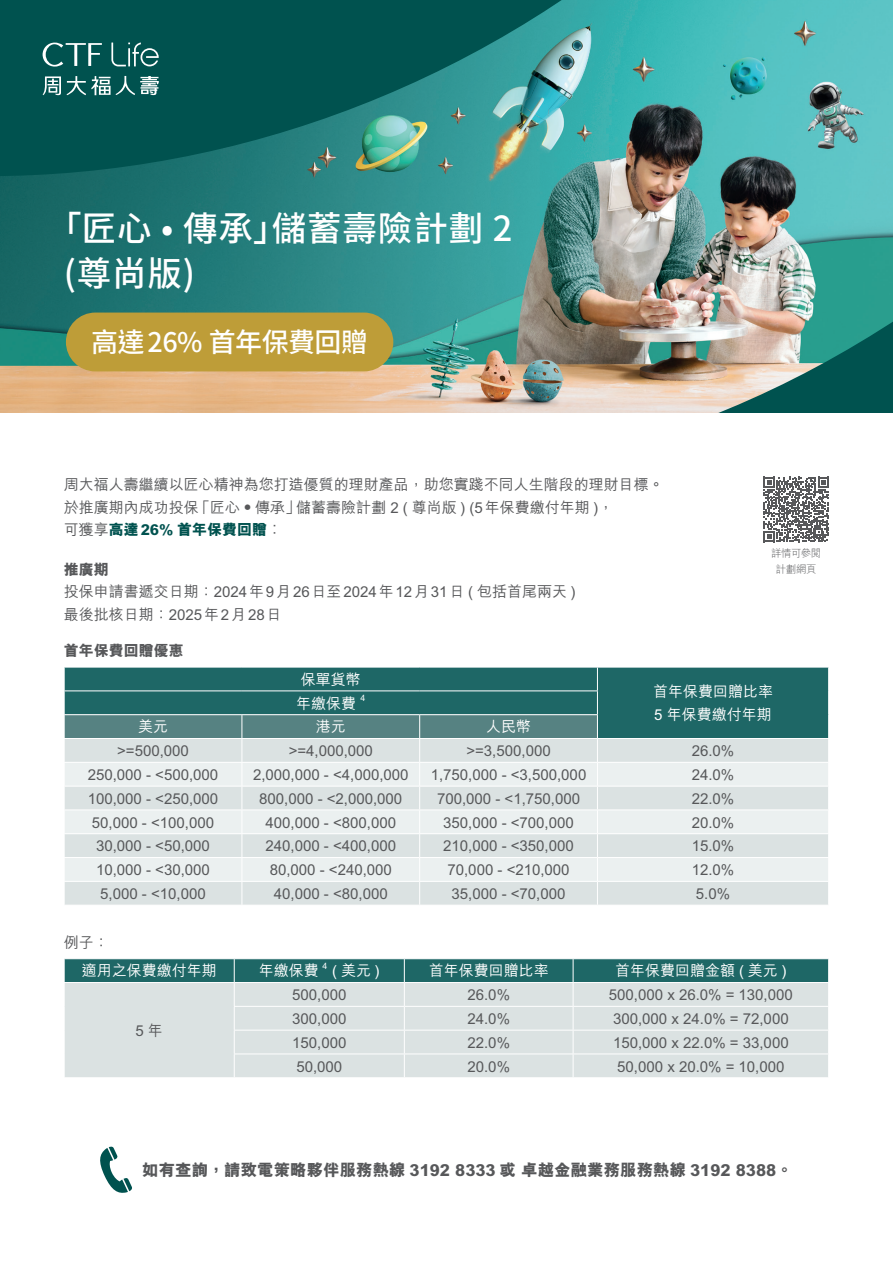
<style>
.page{position:relative;width:893px;height:1263px;background:#fff}
.page>*{position:absolute;margin:0;border:0;box-sizing:border-box;transform-origin:0 0}
.t1{font:500 34.5px/45px "Noto Sans CJ Ktc";letter-spacing:.025em;color:#fff}
.t2{font:500 27px "Noto Sans CJ Ktc";letter-spacing:-.02em;color:#fff}
.t3{font:800 16.5px "M Hei HK";color:#57585a}
.t4{font:500 15px/22.5px "M Hei HK";color:#57585a}
.t5{font:500 15px/22.5px "M Hei HK";color:#fff}
.t6{font:800 15px "M Hei HK";color:#57585a}
.t7{font:300 10.5px/15.6px "M Hei HK";letter-spacing:-.045em;color:#57585a;text-align:center}
.t8{font:500 8.7px "M Hei HK";color:#fff}
.s1{font-weight:800;color:#00524f}
</style>
<div class="page">
<img style="left:0;top:0;width:893px;height:412px">
<svg style="left:100px;top:1146px;width:32px;height:47px"></svg>
<svg style="left:764px;top:477px;width:65px;height:65px"></svg>
<div style="left:598px;top:668px;width:230px;height:70px;background:#1e6766"></div>
<div style="left:598px;top:739px;width:230px;height:166px;background:#dbe2e2"></div>
<svg style="left:598px;top:763px;width:230px;height:118px;background:#e4eaea"></svg>
<hr style="left:597px;top:762px;width:232px;height:1px;background:#fff">
<hr style="left:597px;top:786px;width:232px;height:1px;background:#fff">
<hr style="left:597px;top:809px;width:232px;height:1px;background:#fff">
<hr style="left:597px;top:833px;width:232px;height:1px;background:#fff">
<hr style="left:597px;top:857px;width:232px;height:1px;background:#fff">
<hr style="left:597px;top:881px;width:232px;height:1px;background:#fff">
<svg style="left:64px;top:667px;width:534px;height:238px;background:#b0c6c6"></svg>
<svg style="left:828px;top:667px;width:1px;height:71px"></svg>
<svg style="left:64px;top:959px;width:765px;height:118px;background:#b8cbcb"></svg>
<img style="left:60px;top:298px;width:833px;height:114px">
<svg style="left:0;top:0;width:870px;height:176px;background:#2b827f"></svg>
<svg style="left:111px;top:43px;width:48px;height:23px"></svg>
<svg style="left:43px;top:43px;width:59px;height:24px"></svg>
<svg style="left:43px;top:76px;width:116px;height:19px"></svg>
<h1 class="t1" style="left:64px;top:207px;width:450px;text-indent:-17px">「匠心 • 傳承」儲蓄壽險計劃 2 (尊尚版)</h1>
<h2 class="t2" style="left:91px;top:327px;width:278px">高達26% 首年保費回贈</h2>
<p class="t4" style="left:64px;top:472px;width:602px">周大福人壽繼續以匠心精神為您打造優質的理財產品，助您實踐不同人生階段的理財目標。於推廣期內成功投保「匠心•傳承」儲蓄壽險計劃 2 ( 尊尚版 ) (5年保費繳付年期 )，<br>可獲享<span class="s1">高達26% 首年保費回贈</span>︰</p>
<p class="t6" style="left:64px;top:559px;width:46px">推廣期</p>
<p class="t4" style="left:64px;top:579px;width:513px">投保申請書遞交日期：2024年9月26日至2024年12月31日 ( 包括首尾兩天 )最後批核日期：2025年2月28日</p>
<p class="t6" style="left:64px;top:641px;width:121px">首年保費回贈優惠</p>
<p class="t7" style="left:771px;top:545px;width:52px">詳情可參閱計劃網頁</p>
<p class="t5" style="left:301px;top:667px;width:61px">保單貨幣</p>
<p class="t5" style="left:653px;top:679px;width:122px">首年保費回贈比率<br>5 年保費繳付年期</p>
<p class="t5" style="left:296px;top:691px;width:61px">年繳保費</p>
<p class="t8" style="left:360px;top:692px;width:6px">4</p>
<p class="t5" style="left:138px;top:714px;width:31px">美元</p>
<p class="t5" style="left:316px;top:714px;width:31px">港元</p>
<p class="t5" style="left:486px;top:714px;width:46px">人民幣</p>
<p class="t4" style="left:117px;top:738px;width:73px">&gt;=500,000</p>
<p class="t4" style="left:289px;top:738px;width:86px">&gt;=4,000,000</p>
<p class="t4" style="left:466px;top:738px;width:86px">&gt;=3,500,000</p>
<p class="t4" style="left:692px;top:738px;width:44px">26.0%</p>
<p class="t4" style="left:88px;top:762px;width:132px">250,000 - &lt;500,000</p>
<p class="t4" style="left:253px;top:762px;width:157px">2,000,000 - &lt;4,000,000</p>
<p class="t4" style="left:431px;top:762px;width:157px">1,750,000 - &lt;3,500,000</p>
<p class="t4" style="left:692px;top:762px;width:44px">24.0%</p>
<p class="t4" style="left:88px;top:786px;width:132px">100,000 - &lt;250,000</p>
<p class="t4" style="left:259px;top:786px;width:145px">800,000 - &lt;2,000,000</p>
<p class="t4" style="left:437px;top:786px;width:145px">700,000 - &lt;1,750,000</p>
<p class="t4" style="left:692px;top:786px;width:44px">22.0%</p>
<p class="t4" style="left:92px;top:810px;width:124px">50,000 - &lt;100,000</p>
<p class="t4" style="left:266px;top:810px;width:132px">400,000 - &lt;800,000</p>
<p class="t4" style="left:443px;top:810px;width:132px">350,000 - &lt;700,000</p>
<p class="t4" style="left:692px;top:810px;width:44px">20.0%</p>
<p class="t4" style="left:96px;top:833px;width:115px">30,000 - &lt;50,000</p>
<p class="t4" style="left:266px;top:833px;width:132px">240,000 - &lt;400,000</p>
<p class="t4" style="left:443px;top:833px;width:132px">210,000 - &lt;350,000</p>
<p class="t4" style="left:692px;top:833px;width:44px">15.0%</p>
<p class="t4" style="left:96px;top:857px;width:115px">10,000 - &lt;30,000</p>
<p class="t4" style="left:270px;top:857px;width:124px">80,000 - &lt;240,000</p>
<p class="t4" style="left:447px;top:857px;width:124px">70,000 - &lt;210,000</p>
<p class="t4" style="left:692px;top:857px;width:44px">12.0%</p>
<p class="t4" style="left:100px;top:881px;width:107px">5,000 - &lt;10,000</p>
<p class="t4" style="left:274px;top:881px;width:115px">40,000 - &lt;80,000</p>
<p class="t4" style="left:452px;top:881px;width:115px">35,000 - &lt;70,000</p>
<p class="t4" style="left:696px;top:881px;width:36px">5.0%</p>
<p class="t4" style="left:64px;top:930px;width:46px">例子：</p>
<p class="t5" style="left:82px;top:958px;width:136px">適用之保費繳付年期</p>
<p class="t5" style="left:259px;top:958px;width:61px">年繳保費</p>
<p class="t8" style="left:323px;top:959px;width:6px">4</p>
<p class="t5" style="left:332px;top:958px;width:49px">(美元)</p>
<p class="t5" style="left:429px;top:958px;width:121px">首年保費回贈比率</p>
<p class="t5" style="left:615px;top:958px;width:173px">首年保費回贈金額 ( 美元 )</p>
<p class="t4" style="left:136px;top:1018px;width:29px">5年</p>
<p class="t4" style="left:292px;top:982px;width:56px">500,000</p>
<p class="t4" style="left:467px;top:982px;width:44px">26.0%</p>
<p class="t4" style="left:609px;top:982px;width:185px">500,000 x 26.0% = 130,000</p>
<p class="t4" style="left:292px;top:1006px;width:56px">300,000</p>
<p class="t4" style="left:467px;top:1006px;width:44px">24.0%</p>
<p class="t4" style="left:613px;top:1006px;width:177px">300,000 x 24.0% = 72,000</p>
<p class="t4" style="left:292px;top:1030px;width:56px">150,000</p>
<p class="t4" style="left:467px;top:1030px;width:44px">22.0%</p>
<p class="t4" style="left:613px;top:1030px;width:177px">150,000 x 22.0% = 33,000</p>
<p class="t4" style="left:296px;top:1054px;width:47px">50,000</p>
<p class="t4" style="left:467px;top:1054px;width:44px">20.0%</p>
<p class="t4" style="left:617px;top:1054px;width:169px">50,000 x 20.0% = 10,000</p>
<p class="t3" style="left:142px;top:1159px;width:652px">如有查詢，請致電策略夥伴服務熱線 3192 8333 或 卓越金融業務服務熱線 3192 8388。</p>
</div>
